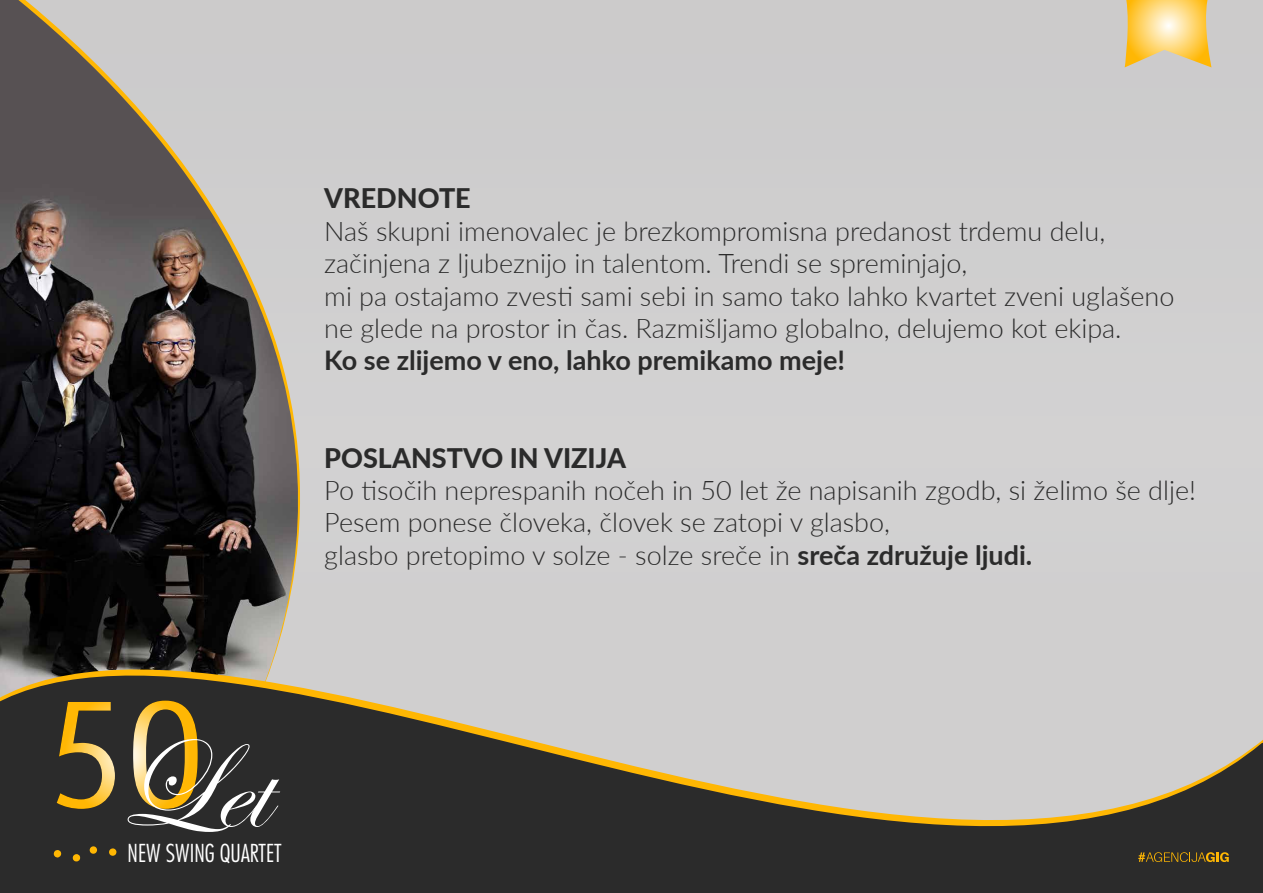
<style>
.page{position:relative;width:1263px;height:893px;background:#fff}
.page>*{position:absolute;margin:0;border:0;box-sizing:border-box;transform-origin:0 0}
.t1{font:128.4px "Edwardian Script ITC";color:#fff}
.t2{font:300 27px/32.4px "Lato";color:#2b2b2b}
.t3{font:700 27px "Lato";color:#2b2b2b}
.t4{font:800 27px "Lato";color:#2b2b2b}
.t5{font:300 condensed 24.15px "Futura";color:#fff}
.s1{font-weight:700}
.s2{font-family:"Futura";font-weight:300;font-stretch:condensed;font-size:139.95px;color:#000}
</style>
<div class="page">
<img style="left:0;top:0;width:410px;height:599px">
<svg style="left:0;top:599px;width:1263px;height:294px;background:#7f7d78"></svg>
<div style="left:90px;top:847px;width:8px;height:7px;background:#4d4224;border-radius:50%"></div>
<div style="left:110px;top:849px;width:7px;height:7px;background:#997416;border-radius:50%"></div>
<svg style="left:54px;top:850px;width:8px;height:8px"></svg>
<div style="left:90px;top:846px;width:7px;height:8px;background:#ffb703;border-radius:50%"></div>
<div style="left:109px;top:848px;width:7px;height:8px;background:#ffb703;border-radius:50%"></div>
<svg style="left:73px;top:854px;width:8px;height:8px"></svg>
<svg style="left:57px;top:702px;width:58px;height:107px;background:#77622e"></svg>
<svg style="left:133px;top:701px;width:65px;height:108px;background:#846d33"></svg>
<svg style="left:1125px;top:0;width:86px;height:67px;background:#f5d178"></svg>
<svg style="left:1138px;top:852px;width:91px;height:10px"></svg>
<p class="t4" style="left:324px;top:179px;width:148px">VREDNOTE</p>
<p class="t2" style="left:324px;top:214px;width:852px">Naš skupni imenovalec je brezkompromisna predanost trdemu delu, začinjena z ljubeznijo in talentom. Trendi se spreminjajo,<br>mi pa ostajamo zvesti sami sebi in samo tako lahko kvartet zveni uglašeno ne glede na prostor in čas. Razmišljamo globalno, delujemo kot ekipa.</p>
<p class="t3" style="left:324px;top:341px;width:522px">Ko se zlijemo v eno, lahko premikamo meje!</p>
<p class="t4" style="left:324px;top:438px;width:303px">POSLANSTVO IN VIZIJA</p>
<p class="t2" style="left:324px;top:473px;width:873px">Po tisočih neprespanih nočeh in 50 let že napisanih zgodb, si želimo še dlje!<br>Pesem ponese človeka, človek se zatopi v glasbo,<br>glasbo pretopimo v solze - solze sreče in <span class="s1">sreča združuje ljudi.</span></p>
<h1 class="t1" style="left:46px;top:716px;width:222px"><span class="s2">50</span>Let</h1>
<p class="t5" style="left:128px;top:838px;width:156px">NEW SWING QUARTET</p>
</div>
